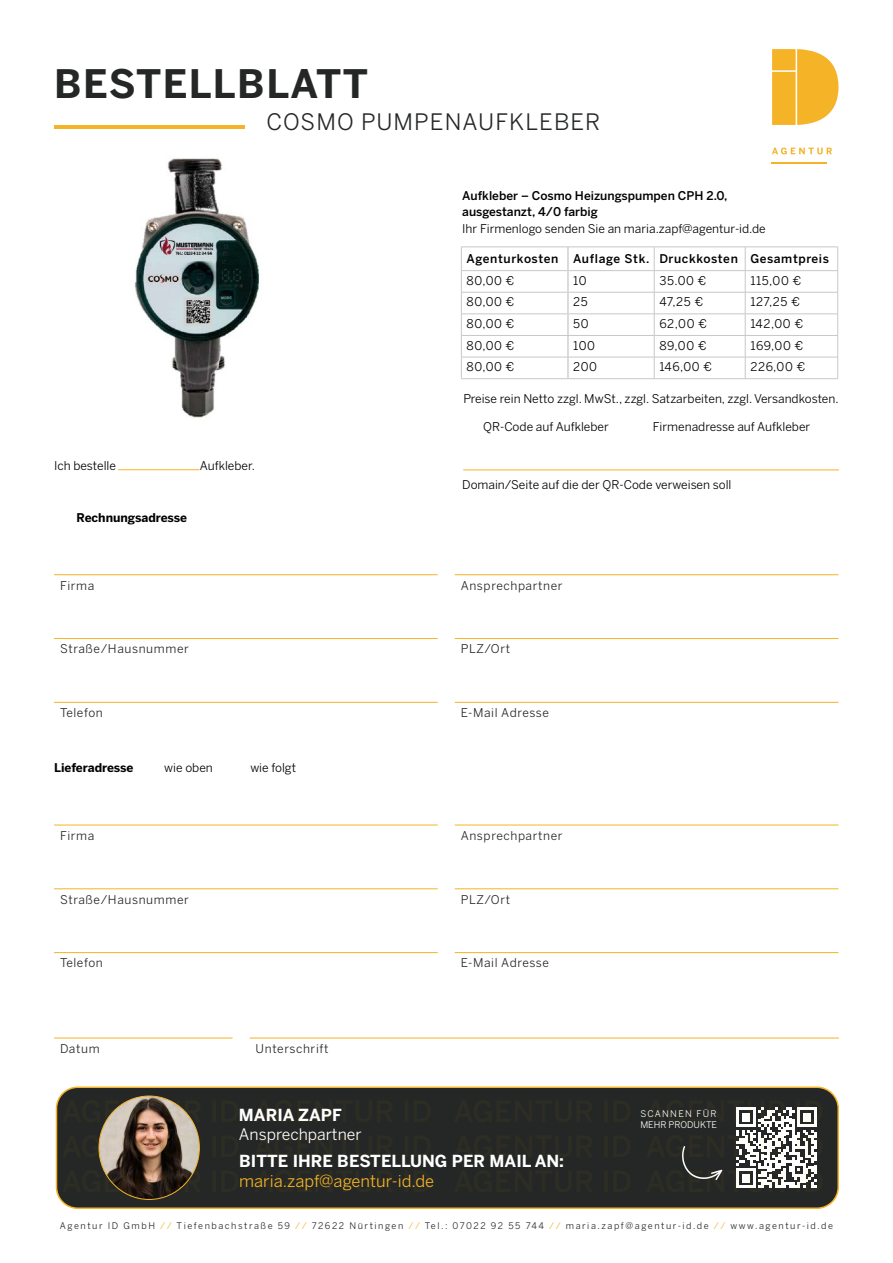
<style>
.page{position:relative;width:893px;height:1263px;background:#fff}
.page>*{position:absolute;margin:0;border:0;box-sizing:border-box;transform-origin:0 0}
.t1{font:700 39px "Benton Sans";letter-spacing:.035em;color:#242726}
.t2{font:22.5px "Benton Sans";letter-spacing:.05em;color:#242726}
.t3{font:700 16.5px "Benton Sans";color:#fff}
.t4{font:16.5px "Benton Sans";color:#f5b327}
.t5{font:15.75px "Benton Sans";color:#fff}
.t6{font:12px "Benton Sans";color:#000}
.t7{font:12px "Benton Sans";letter-spacing:.05em;color:#242726}
.t8{font:500 12px/16.5px "Benton Sans";color:#000}
.t9{font:500 12px "Benton Sans";letter-spacing:.05em;color:#000}
.t10{font:700 12px "Benton Sans";letter-spacing:-.005em;color:#000}
.t11{font:9.15px "Benton Sans";letter-spacing:.17em;color:#242726}
.t12{font:9.15px/10.9px "Benton Sans";color:#fff}
.s1{color:#f5b327}
</style>
<div class="page">
<img style="left:134px;top:158px;width:126px;height:260px">
<hr style="left:54px;top:574px;width:384px;height:1px;background:#f5b327">
<hr style="left:455px;top:574px;width:383px;height:1px;background:#f5b327">
<hr style="left:54px;top:638px;width:384px;height:1px;background:#f5b327">
<hr style="left:455px;top:638px;width:383px;height:1px;background:#f5b327">
<hr style="left:54px;top:702px;width:384px;height:1px;background:#f5b327">
<hr style="left:455px;top:702px;width:383px;height:1px;background:#f5b327">
<hr style="left:54px;top:825px;width:384px;height:1px;background:#f5b327">
<hr style="left:455px;top:825px;width:383px;height:1px;background:#f5b327">
<hr style="left:54px;top:888px;width:384px;height:1px;background:#f5b327">
<hr style="left:455px;top:888px;width:383px;height:1px;background:#f5b327">
<hr style="left:54px;top:952px;width:384px;height:1px;background:#f5b327">
<hr style="left:455px;top:952px;width:383px;height:1px;background:#f5b327">
<hr style="left:54px;top:1038px;width:179px;height:1px;background:#f5b327">
<hr style="left:250px;top:1038px;width:589px;height:1px;background:#f5b327">
<hr style="left:461px;top:270px;width:106px;height:1px;background:#c8c8c8">
<hr style="left:569px;top:270px;width:85px;height:1px;background:#c8c8c8">
<hr style="left:654px;top:270px;width:91px;height:1px;background:#c8c8c8">
<hr style="left:745px;top:270px;width:93px;height:1px;background:#c8c8c8">
<hr style="left:461px;top:292px;width:106px;height:1px;background:#c8c8c8">
<hr style="left:569px;top:292px;width:85px;height:1px;background:#c8c8c8">
<hr style="left:654px;top:292px;width:91px;height:1px;background:#c8c8c8">
<hr style="left:745px;top:292px;width:93px;height:1px;background:#c8c8c8">
<hr style="left:461px;top:314px;width:106px;height:1px;background:#c8c8c8">
<hr style="left:569px;top:314px;width:85px;height:1px;background:#c8c8c8">
<hr style="left:654px;top:314px;width:91px;height:1px;background:#c8c8c8">
<hr style="left:745px;top:314px;width:93px;height:1px;background:#c8c8c8">
<hr style="left:461px;top:247px;width:107px;height:1px;background:#c8c8c8">
<hr style="left:568px;top:247px;width:86px;height:1px;background:#c8c8c8">
<hr style="left:654px;top:247px;width:91px;height:1px;background:#c8c8c8">
<hr style="left:745px;top:247px;width:93px;height:1px;background:#c8c8c8">
<hr style="left:461px;top:335px;width:107px;height:1px;background:#c8c8c8">
<hr style="left:568px;top:335px;width:86px;height:1px;background:#c8c8c8">
<hr style="left:654px;top:335px;width:91px;height:1px;background:#c8c8c8">
<hr style="left:745px;top:335px;width:93px;height:1px;background:#c8c8c8">
<hr style="left:461px;top:357px;width:107px;height:1px;background:#c8c8c8">
<svg style="left:461px;top:248px;width:1px;height:130px"></svg>
<hr style="left:568px;top:357px;width:86px;height:1px;background:#c8c8c8">
<hr style="left:654px;top:357px;width:91px;height:1px;background:#c8c8c8">
<svg style="left:654px;top:248px;width:1px;height:130px"></svg>
<hr style="left:745px;top:357px;width:93px;height:1px;background:#c8c8c8">
<svg style="left:745px;top:248px;width:1px;height:130px"></svg>
<svg style="left:837px;top:248px;width:1px;height:130px"></svg>
<hr style="left:461px;top:378px;width:107px;height:1px;background:#c8c8c8">
<hr style="left:568px;top:378px;width:86px;height:1px;background:#c8c8c8">
<hr style="left:654px;top:378px;width:91px;height:1px;background:#c8c8c8">
<hr style="left:745px;top:378px;width:93px;height:1px;background:#c8c8c8">
<hr style="left:567px;top:247px;width:2px;height:24px;background:#c8c8c8">
<hr style="left:567px;top:271px;width:2px;height:21px;background:#c8c8c8">
<hr style="left:567px;top:292px;width:2px;height:22px;background:#c8c8c8">
<hr style="left:567px;top:314px;width:2px;height:21px;background:#c8c8c8">
<hr style="left:567px;top:336px;width:2px;height:21px;background:#c8c8c8">
<hr style="left:567px;top:357px;width:2px;height:21px;background:#c8c8c8">
<svg style="left:772px;top:147px;width:60px;height:7px"></svg>
<hr style="left:772px;top:163px;width:55px;height:1px;background:#f5b327">
<svg style="left:772px;top:49px;width:66px;height:76px;background:#f6bd45"></svg>
<hr style="left:118px;top:469px;width:81px;height:1px;background:#f5b327">
<hr style="left:463px;top:469px;width:376px;height:1px;background:#f5b327">
<hr style="left:54px;top:125px;width:191px;height:3px;background:#f5b327">
<div style="left:57px;top:1087px;width:781px;height:121px;background:#242726;border-radius:21px"></div>
<div style="left:56px;top:1086px;width:783px;height:123px;border:2px solid #f5b327;border-radius:21px"></div>
<img style="left:99px;top:1096px;width:100px;height:103px">
<svg style="left:736px;top:1107px;width:81px;height:81px"></svg>
<svg style="left:682px;top:1146px;width:40px;height:34px"></svg>
<h1 class="t1" style="left:54px;top:60px;width:316px">BESTELLBLATT</h1>
<h2 class="t2" style="left:266px;top:109px;width:335px">COSMO PUMPENAUFKLEBER</h2>
<p class="t8" style="left:462px;top:187px;width:267px">Aufkleber – Cosmo Heizungspumpen CPH 2.0, ausgestanzt, 4/0 farbig</p>
<p class="t6" style="left:462px;top:221px;width:305px">Ihr Firmenlogo senden Sie an maria.zapf@agentur-id.de</p>
<p class="t6" style="left:54px;top:458px;width:64px">Ich bestelle</p>
<p class="t6" style="left:200px;top:458px;width:57px">Aufkleber.</p>
<p class="t10" style="left:77px;top:511px;width:112px">Rechnungsadresse</p>
<p class="t9" style="left:467px;top:252px;width:364px">Agenturkosten Auflage Stk. Druckkosten Gesamtpreis</p>
<p class="t6" style="left:467px;top:273px;width:49px">80,00 €</p>
<p class="t6" style="left:573px;top:273px;width:15px">10</p>
<p class="t6" style="left:659px;top:273px;width:49px">35.00 €</p>
<p class="t6" style="left:750px;top:273px;width:53px">115,00 €</p>
<p class="t6" style="left:467px;top:295px;width:49px">80,00 €</p>
<p class="t6" style="left:573px;top:295px;width:16px">25</p>
<p class="t6" style="left:659px;top:295px;width:45px">47,25 €</p>
<p class="t6" style="left:750px;top:295px;width:51px">127,25 €</p>
<p class="t6" style="left:467px;top:316px;width:49px">80,00 €</p>
<p class="t6" style="left:573px;top:316px;width:17px">50</p>
<p class="t6" style="left:659px;top:316px;width:49px">62,00 €</p>
<p class="t6" style="left:750px;top:316px;width:54px">142,00 €</p>
<p class="t6" style="left:467px;top:338px;width:49px">80,00 €</p>
<p class="t6" style="left:573px;top:338px;width:23px">100</p>
<p class="t6" style="left:659px;top:338px;width:49px">89,00 €</p>
<p class="t6" style="left:750px;top:338px;width:55px">169,00 €</p>
<p class="t6" style="left:467px;top:360px;width:49px">80,00 €</p>
<p class="t6" style="left:573px;top:360px;width:25px">200</p>
<p class="t6" style="left:659px;top:360px;width:54px">146,00 €</p>
<p class="t6" style="left:750px;top:360px;width:56px">226,00 €</p>
<p class="t6" style="left:463px;top:391px;width:377px">Preise rein Netto zzgl. MwSt., zzgl. Satzarbeiten, zzgl. Versandkosten.</p>
<p class="t6" style="left:483px;top:419px;width:127px">QR-Code auf Aufkleber</p>
<p class="t6" style="left:653px;top:419px;width:159px">Firmenadresse auf Aufkleber</p>
<p class="t6" style="left:462px;top:477px;width:271px">Domain/Seite auf die der QR-Code verweisen soll</p>
<p class="t7" style="left:60px;top:578px;width:36px">Firma</p>
<p class="t7" style="left:461px;top:578px;width:103px">Ansprechpartner</p>
<p class="t7" style="left:60px;top:642px;width:130px">Straße/Hausnummer</p>
<p class="t7" style="left:461px;top:642px;width:51px">PLZ/Ort</p>
<p class="t7" style="left:60px;top:706px;width:44px">Telefon</p>
<p class="t7" style="left:461px;top:706px;width:90px">E-Mail Adresse</p>
<p class="t10" style="left:54px;top:760px;width:81px">Lieferadresse</p>
<p class="t6" style="left:164px;top:760px;width:50px">wie oben</p>
<p class="t6" style="left:250px;top:760px;width:47px">wie folgt</p>
<p class="t7" style="left:60px;top:828px;width:36px">Firma</p>
<p class="t7" style="left:461px;top:828px;width:103px">Ansprechpartner</p>
<p class="t7" style="left:60px;top:892px;width:130px">Straße/Hausnummer</p>
<p class="t7" style="left:461px;top:892px;width:51px">PLZ/Ort</p>
<p class="t7" style="left:60px;top:956px;width:44px">Telefon</p>
<p class="t7" style="left:461px;top:956px;width:90px">E-Mail Adresse</p>
<p class="t7" style="left:60px;top:1041px;width:41px">Datum</p>
<p class="t7" style="left:256px;top:1041px;width:74px">Unterschrift</p>
<h3 class="t3" style="left:239px;top:1105px;width:104px">MARIA ZAPF</h3>
<h3 class="t5" style="left:239px;top:1125px;width:124px">Ansprechpartner</h3>
<h3 class="t3" style="left:239px;top:1151px;width:326px">BITTE IHRE BESTELLUNG PER MAIL AN:</h3>
<h3 class="t4" style="left:239px;top:1171px;width:197px">maria.zapf@agentur-id.de</h3>
<p class="t12" style="left:640px;top:1108px;width:78px">SCANNEN FÜR<br>MEHR PRODUKTE</p>
<p class="t11" style="left:60px;top:1220px;width:775px">Agentur ID GmbH <span class="s1">//</span> Tiefenbachstraße 59 <span class="s1">//</span> 72622 Nürtingen <span class="s1">//</span> Tel.: 07022 92 55 744 <span class="s1">//</span> maria.zapf@agentur-id.de <span class="s1">//</span> www.agentur-id.de</p>
</div>
